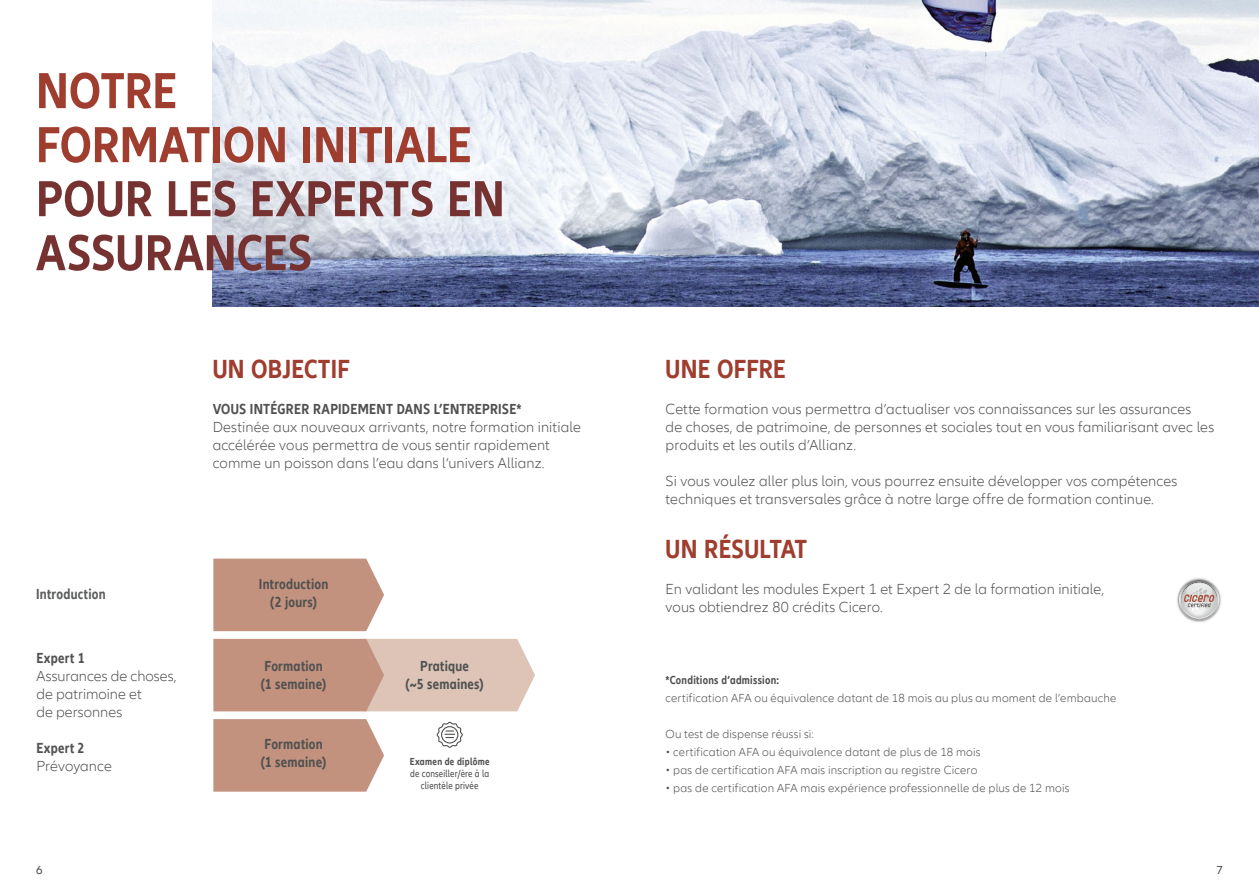
<style>
.page{position:relative;width:1259px;height:893px;background:#fff}
.page>*{position:absolute;margin:0;border:0;box-sizing:border-box;transform-origin:0 0}
.t1{font:700 condensed 52.5px/54px "Allianz Neo";letter-spacing:.005em;color:#763230}
.t2{font:700 condensed 52.5px/54px "Allianz Neo";color:#9f3d2f}
.t3{font:700 condensed 27px "Allianz Neo";letter-spacing:.01em;color:#9f3d2f}
.t4{font:300 15px/18px "Allianz Neo";letter-spacing:.01em;color:#505150}
.t5{font:700 condensed 15px/18px "Allianz Neo";letter-spacing:.015em;color:#505150;text-align:center}
.t6{font:700 condensed 15px "Allianz Neo";letter-spacing:.015em;color:#5c5d5d}
.t7{font:300 12px "Allianz Neo";letter-spacing:.015em;color:#505150}
.t8{font:700 condensed 12px "Allianz Neo";letter-spacing:.025em;color:#505150}
.t9{font:12px "Allianz Neo";color:#505150}
.t10{font:condensed 10.5px/12px "Allianz Neo";letter-spacing:.015em;color:#505150;text-align:center}
.t11{font:700 condensed 10.5px "Allianz Neo";letter-spacing:.03em;color:#505150}
</style>
<div class="page">
<img style="left:213px;top:0;width:1046px;height:306px">
<svg style="left:213px;top:639px;width:322px;height:72px;background:#d0ac9c"></svg>
<div style="left:213px;top:559px;width:171px;height:72px;background:#c3927e"></div>
<svg style="left:213px;top:719px;width:171px;height:73px;background:#c69885"></svg>
<img style="left:1177px;top:578px;width:44px;height:44px">
<svg style="left:1179px;top:580px;width:40px;height:40px;background:#cec8c7"></svg>
<svg style="left:437px;top:722px;width:26px;height:26px"></svg>
<h1 class="t2" style="left:36px;top:64px;width:437px">NOTRE<br>FORMATION INITIALE</h1>
<h1 class="t1" style="left:36px;top:172px;width:470px">POUR LES EXPERTS EN<br>ASSURANCES</h1>
<h2 class="t3" style="left:213px;top:352px;width:139px">UN OBJECTIF</h2>
<p class="t5" style="left:213px;top:400px;width:310px">VOUS INTÉGRER RAPIDEMENT DANS L’ENTREPRISE*</p>
<p class="t4" style="left:213px;top:418px;width:370px">Destinée aux nouveaux arrivants, notre formation initiale accélérée vous permettra de vous sentir rapidement comme un poisson dans l’eau dans l’univers Allianz.</p>
<p class="t6" style="left:36px;top:585px;width:71px">Introduction</p>
<p class="t5" style="left:36px;top:649px;width:49px">Expert 1</p>
<p class="t4" style="left:36px;top:667px;width:142px">Assurances de choses, de patrimoine et<br>de personnes</p>
<p class="t5" style="left:36px;top:739px;width:49px">Expert 2</p>
<p class="t4" style="left:36px;top:757px;width:77px">Prévoyance</p>
<p class="t5" style="left:259px;top:575px;width:71px">Introduction (2 jours)</p>
<p class="t5" style="left:261px;top:657px;width:67px;text-align:left">Formation (1 semaine)</p>
<p class="t5" style="left:261px;top:735px;width:67px;text-align:left">Formation (1 semaine)</p>
<p class="t5" style="left:405px;top:657px;width:80px">Pratique<br>(~5 semaines)</p>
<p class="t11" style="left:410px;top:755px;width:81px">Examen de diplôme</p>
<p class="t10" style="left:410px;top:767px;width:80px">de conseiller/ère à la clientèle privée</p>
<h2 class="t3" style="left:665px;top:352px;width:122px">UNE OFFRE</h2>
<p class="t4" style="left:665px;top:400px;width:550px">Cette formation vous permettra d’actualiser vos connaissances sur les assurances<br>de choses, de patrimoine, de personnes et sociales tout en vous familiarisant avec les produits et les outils d’Allianz.</p>
<p class="t4" style="left:665px;top:472px;width:513px">Si vous voulez aller plus loin, vous pourrez ensuite développer vos compétences techniques et transversales grâce à notre large offre de formation continue.</p>
<h2 class="t3" style="left:665px;top:532px;width:143px">UN RÉSULTAT</h2>
<p class="t4" style="left:665px;top:580px;width:440px">En validant les modules Expert 1 et Expert 2 de la formation initiale, vous obtiendrez 80 crédits Cicero.</p>
<p class="t8" style="left:665px;top:673px;width:115px">*Conditions d’admission:</p>
<p class="t7" style="left:665px;top:691px;width:452px">certification AFA ou équivalence datant de 18 mois au plus au moment de l’embauche</p>
<p class="t7" style="left:665px;top:727px;width:150px">Ou test de dispense réussi si:</p>
<p class="t7" style="left:665px;top:745px;width:316px">• certification AFA ou équivalence datant de plus de 18 mois</p>
<p class="t7" style="left:665px;top:763px;width:313px">• pas de certification AFA mais inscription au registre Cicero</p>
<p class="t7" style="left:665px;top:781px;width:405px">• pas de certification AFA mais expérience professionnelle de plus de 12 mois</p>
<p class="t9" style="left:36px;top:863px;width:8px">6</p>
<p class="t9" style="left:1216px;top:863px;width:7px">7</p>
</div>
